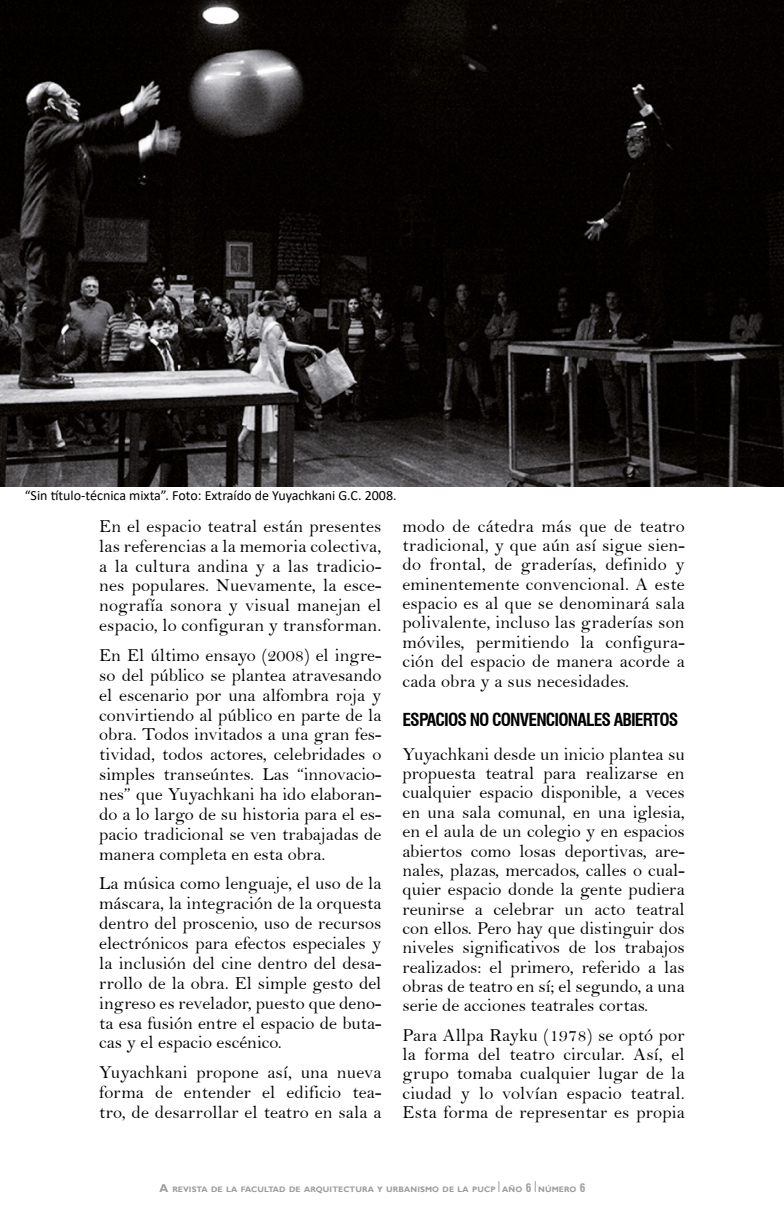
<style>
.page{position:relative;width:784px;height:1216px;background:#fff}
.page>*{position:absolute;margin:0;border:0;box-sizing:border-box;transform-origin:0 0}
.t1{font:18.38px/19.9px "Bell";letter-spacing:.01em;color:#000;text-align:justify}
.t2{font:700 condensed 17.5px "Swiss 721 BT";letter-spacing:-.05em;color:#000}
.t3{font:14px "Calibri";color:#000}
.t4{font:700 8.05px "Gill Sans";letter-spacing:.015em;color:#9d9d9c}
.s1{font-size:11.38px}
.s2{font-family:"Swiss 721 BT";font-stretch:condensed;font-size:11.38px}
</style>
<div class="page">
<img style="left:0;top:0;width:784px;height:486px">
<p class="t3" style="left:25px;top:486px;width:373px">“Sin título-técnica mixta”. Foto: Extraído de Yuyachkani G.C. 2008.</p>
<p class="t1" style="left:99px;top:516px;width:284px">En el espacio teatral están presentes las referencias a la memoria colectiva, a la cultura andina y a las tradicio&shy;nes populares. Nuevamente, la esce&shy;nografía sonora y visual manejan el espacio, lo configuran y transforman.</p>
<p class="t1" style="left:99px;top:645px;width:284px">En El último ensayo (2008) el ingre&shy;so del público se plantea atravesando el escenario por una alfombra roja y convirtiendo al público en parte de la obra. Todos invitados a una gran fes&shy;tividad, todos actores, celebridades o simples transeúntes. Las “innovacio&shy;nes” que Yuyachkani ha ido elaboran&shy;do a lo largo de su historia para el es&shy;pacio tradicional se ven trabajadas de manera completa en esta obra.</p>
<p class="t1" style="left:99px;top:873px;width:284px">La música como lenguaje, el uso de la máscara, la integración de la orquesta dentro del proscenio, uso de recursos electrónicos para efectos especiales y la inclusión del cine dentro del desa&shy;rrollo de la obra. El simple gesto del ingreso es revelador, puesto que deno&shy;ta esa fusión entre el espacio de buta&shy;cas y el espacio escénico.</p>
<p class="t1" style="left:99px;top:1062px;width:284px">Yuyachkani propone así, una nueva forma de entender el edificio tea&shy;tro, de desarrollar el teatro en sala a</p>
<p class="t1" style="left:402px;top:516px;width:284px;line-height:19.4px">modo de cátedra más que de teatro tradicional, y que aún así sigue sien&shy;do frontal, de graderías, definido y eminentemente convencional. A este espacio es al que se denominará sala polivalente, incluso las graderías son móviles, permitiendo la configura&shy;ción del espacio de manera acorde a cada obra y a sus necesidades.</p>
<p class="t2" style="left:402px;top:708px;width:277px">ESPACIOS NO CONVENCIONALES ABIERTOS</p>
<p class="t1" style="left:402px;top:744px;width:284px;line-height:19.4px">Yuyachkani desde un inicio plantea su propuesta teatral para realizarse en cualquier espacio disponible, a veces en una sala comunal, en una iglesia, en el aula de un colegio y en espacios abiertos como losas deportivas, are&shy;nales, plazas, mercados, calles o cual&shy;quier espacio donde la gente pudiera reunirse a celebrar un acto teatral con ellos. Pero hay que distinguir dos niveles significativos de los trabajos realizados: el primero, referido a las obras de teatro en sí; el segundo, a una serie de acciones teatrales cortas.</p>
<p class="t1" style="left:402px;top:1025px;width:284px;line-height:19.4px">Para Allpa Rayku (1978) se optó por la forma del teatro circular. Así, el grupo tomaba cualquier lugar de la ciudad y lo volvían espacio teatral.<br>Esta forma de representar es propia</p>
<p class="t4" style="left:160px;top:1184px;width:427px"><span class="s1">A</span> REVISTA DE LA FACULTAD DE ARQUITECTURA Y URBANISMO DE LA PUCP AÑO <span class="s2">6</span> NÚMERO <span class="s2">6</span></p>
</div>
